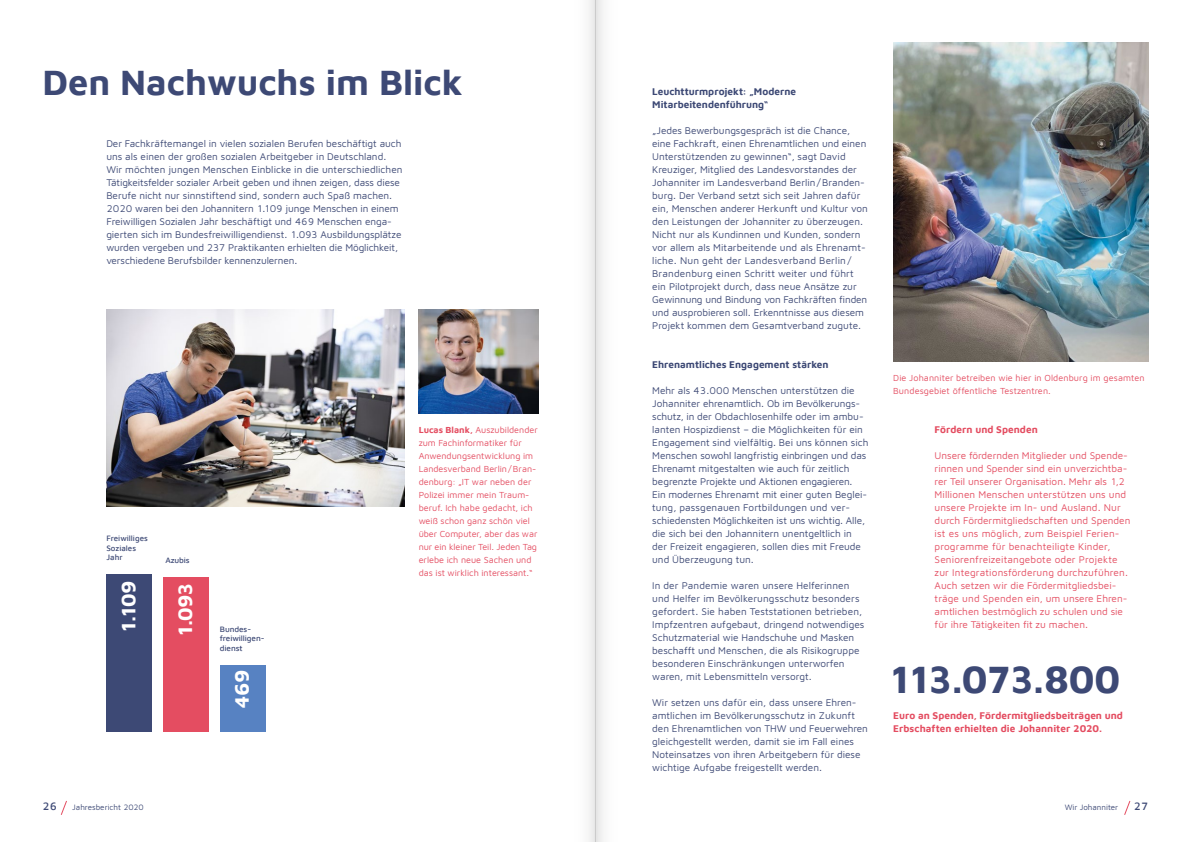
<style>
.page{position:relative;width:1191px;height:842px;background:#fff}
.page>*{position:absolute;margin:0;border:0;box-sizing:border-box;transform-origin:0 0}
.t1{font:700 39px "Maven Johanniter";letter-spacing:-.055em;color:#3d4975}
.t2{font:700 36px "Maven Johanniter";color:#3d4975}
.t3{font:700 20px "Maven Johanniter";letter-spacing:-.04em;color:#fff}
.t4{font:500 11px "Maven Johanniter";color:#3d4975}
.t5{font:10px/13px "Maven Johanniter";color:#3d4975}
.t6{font:10px/13px "Maven Johanniter";letter-spacing:.005em;color:#e44d61}
.t7{font:700 10px/13px "Maven Johanniter";color:#e44d61}
.t8{font:700 10px/13px "Maven Johanniter";color:#3d4975}
.t9{font:9px/13px "Maven Johanniter";color:#e44d61}
.t10{font:500 8px/9.6px "Maven Johanniter";letter-spacing:-.01em;color:#3d4975}
.t11{font:8px "Maven Johanniter";color:#3d4975}
.s1{font-weight:700}
</style>
<div class="page">
<svg style="left:61px;top:800px;width:6px;height:15px"></svg>
<svg style="left:1124px;top:800px;width:6px;height:15px"></svg>
<img style="left:106px;top:309px;width:298px;height:197px">
<img style="left:893px;top:43px;width:255px;height:319px">
<img style="left:418px;top:309px;width:120px;height:104px">
<div style="left:106px;top:574px;width:46px;height:158px;background:#3d4975"></div>
<div style="left:163px;top:577px;width:45px;height:155px;background:#e44d61"></div>
<div style="left:220px;top:665px;width:45px;height:67px;background:#5782c2"></div>
<div style="left:595px;top:0;width:40px;height:842px;background:linear-gradient(to right,#f0f0f0,#fff)"></div>
<div style="left:556px;top:0;width:39px;height:842px;background:linear-gradient(to right,#fff,#f3f3f3)"></div>
<h2 class="t2" style="left:43px;top:57px;width:422px">Den Nachwuchs im Blick</h2>
<p class="t5" style="left:106px;top:136px;width:298px">Der Fachkräftemangel in vielen sozialen Berufen beschäftigt auch uns als einen der großen sozialen Arbeitgeber in Deutschland.<br>Wir möchten jungen Menschen Einblicke in die unterschiedlichen Tätigkeitsfelder sozialer Arbeit geben und ihnen zeigen, dass diese Berufe nicht nur sinnstiftend sind, sondern auch Spaß machen.<br>2020 waren bei den Johannitern 1.109 junge Menschen in einem Freiwilligen Sozialen Jahr beschäftigt und 469 Menschen enga&shy;gierten sich im Bundesfreiwilligendienst. 1.093 Ausbildungsplätze wurden vergeben und 237 Praktikanten erhielten die Möglichkeit, verschiedene Berufsbilder kennenzulernen.</p>
<p class="t10" style="left:106px;top:533px;width:43px">Freiwilliges<br>Soziales<br>Jahr</p>
<h3 class="t3" style="left:114px;top:634px;width:55px;rotate:-90deg">1.109</h3>
<p class="t10" style="left:165px;top:555px;width:26px">Azubis</p>
<h3 class="t3" style="left:171px;top:638px;width:58px;rotate:-90deg">1.093</h3>
<p class="t10" style="left:220px;top:623px;width:46px">Bundes&shy;freiwilligen&shy;dienst</p>
<h3 class="t3" style="left:228px;top:709px;width:40px;rotate:-90deg">469</h3>
<p class="t9" style="left:419px;top:422px;width:121px"><span class="s1">Lucas Blank,</span> Auszubildender zum Fachinformatiker für<br>Anwendungsentwicklung im<br>Landesverband Berlin/Bran&shy;denburg: „IT war neben der<br>Polizei immer mein Traum&shy;beruf. Ich habe gedacht, ich weiß schon ganz schön viel über Computer, aber das war nur ein kleiner Teil. Jeden Tag erlebe ich neue Sachen und das ist wirklich interessant.“</p>
<p class="t8" style="left:652px;top:84px;width:145px">Leuchtturmprojekt: „Moderne<br>Mitarbeitendenführung“</p>
<p class="t5" style="left:652px;top:123px;width:217px">„Jedes Bewerbungsgespräch ist die Chance, eine Fachkraft, einen Ehrenamtlichen und einen Unterstützenden zu gewinnen“, sagt David Kreuziger, Mitglied des Landesvorstandes der Johanniter im Landesverband Berlin/Branden&shy;burg. Der Verband setzt sich seit Jahren dafür ein, Menschen anderer Herkunft und Kultur von den Leistungen der Johanniter zu überzeugen.<br>Nicht nur als Kundinnen und Kunden, sondern vor allem als Mitarbeitende und als Ehrenamt&shy;liche. Nun geht der Landesverband Berlin / Brandenburg einen Schritt weiter und führt ein Pilotprojekt durch, dass neue Ansätze zur Gewinnung und Bindung von Fachkräften finden und ausprobieren soll. Erkenntnisse aus diesem Projekt kommen dem Gesamtverband zugute.</p>
<p class="t8" style="left:652px;top:357px;width:178px">Ehrenamtliches Engagement stärken</p>
<p class="t5" style="left:652px;top:383px;width:218px">Mehr als 43.000 Menschen unterstützen die Johanniter ehrenamtlich. Ob im Bevölkerungs&shy;schutz, in der Obdachlosenhilfe oder im ambu&shy;lanten Hospizdienst – die Möglichkeiten für ein Engagement sind vielfältig. Bei uns können sich Menschen sowohl langfristig einbringen und das Ehrenamt mitgestalten wie auch für zeitlich begrenzte Projekte und Aktionen engagieren.<br>Ein modernes Ehrenamt mit einer guten Beglei&shy;tung, passgenauen Fortbildungen und ver&shy;schiedensten Möglichkeiten ist uns wichtig. Alle, die sich bei den Johannitern unentgeltlich in der Freizeit engagieren, sollen dies mit Freude und Überzeugung tun.</p>
<p class="t5" style="left:652px;top:578px;width:214px">In der Pandemie waren unsere Helferinnen und Helfer im Bevölkerungsschutz besonders gefordert. Sie haben Teststationen betrieben, Impfzentren aufgebaut, dringend notwendiges Schutzmaterial wie Handschuhe und Masken beschafft und Menschen, die als Risikogruppe besonderen Einschränkungen unterworfen waren, mit Lebensmitteln versorgt.</p>
<p class="t5" style="left:652px;top:695px;width:217px">Wir setzen uns dafür ein, dass unsere Ehren&shy;amtlichen im Bevölkerungsschutz in Zukunft den Ehrenamtlichen von THW und Feuerwehren gleichgestellt werden, damit sie im Fall eines Noteinsatzes von ihren Arbeitgebern für diese wichtige Aufgabe freigestellt werden.</p>
<p class="t9" style="left:893px;top:370px;width:253px">Die Johanniter betreiben wie hier in Oldenburg im gesamten<br>Bundesgebiet öffentliche Testzentren.</p>
<p class="t7" style="left:934px;top:422px;width:105px">Fördern und Spenden</p>
<p class="t6" style="left:934px;top:448px;width:197px">Unsere fördernden Mitglieder und Spende&shy;rinnen und Spender sind ein unverzichtba&shy;rer Teil unserer Organisation. Mehr als 1,2<br>Millionen Menschen unterstützen uns und unsere Projekte im In- und Ausland. Nur durch Fördermitgliedschaften und Spenden ist es uns möglich, zum Beispiel Ferien&shy;programme für benachteiligte Kinder, Seniorenfreizeitangebote oder Projekte zur Integrationsförderung durchzuführen.<br>Auch setzen wir die Fördermitgliedsbei&shy;träge und Spenden ein, um unsere Ehren&shy;amtlichen bestmöglich zu schulen und sie für ihre Tätigkeiten fit zu machen.</p>
<h1 class="t1" style="left:886px;top:651px;width:235px">113.073.800</h1>
<p class="t7" style="left:893px;top:708px;width:231px">Euro an Spenden, Fördermitgliedsbeiträgen und<br>Erbschaften erhielten die Johanniter 2020.</p>
<p class="t4" style="left:43px;top:798px;width:16px">26</p>
<p class="t11" style="left:72px;top:801px;width:73px">Jahresbericht 2020</p>
<p class="t11" style="left:1064px;top:801px;width:55px">Wir Johanniter</p>
<p class="t4" style="left:1134px;top:798px;width:16px">27</p>
</div>
